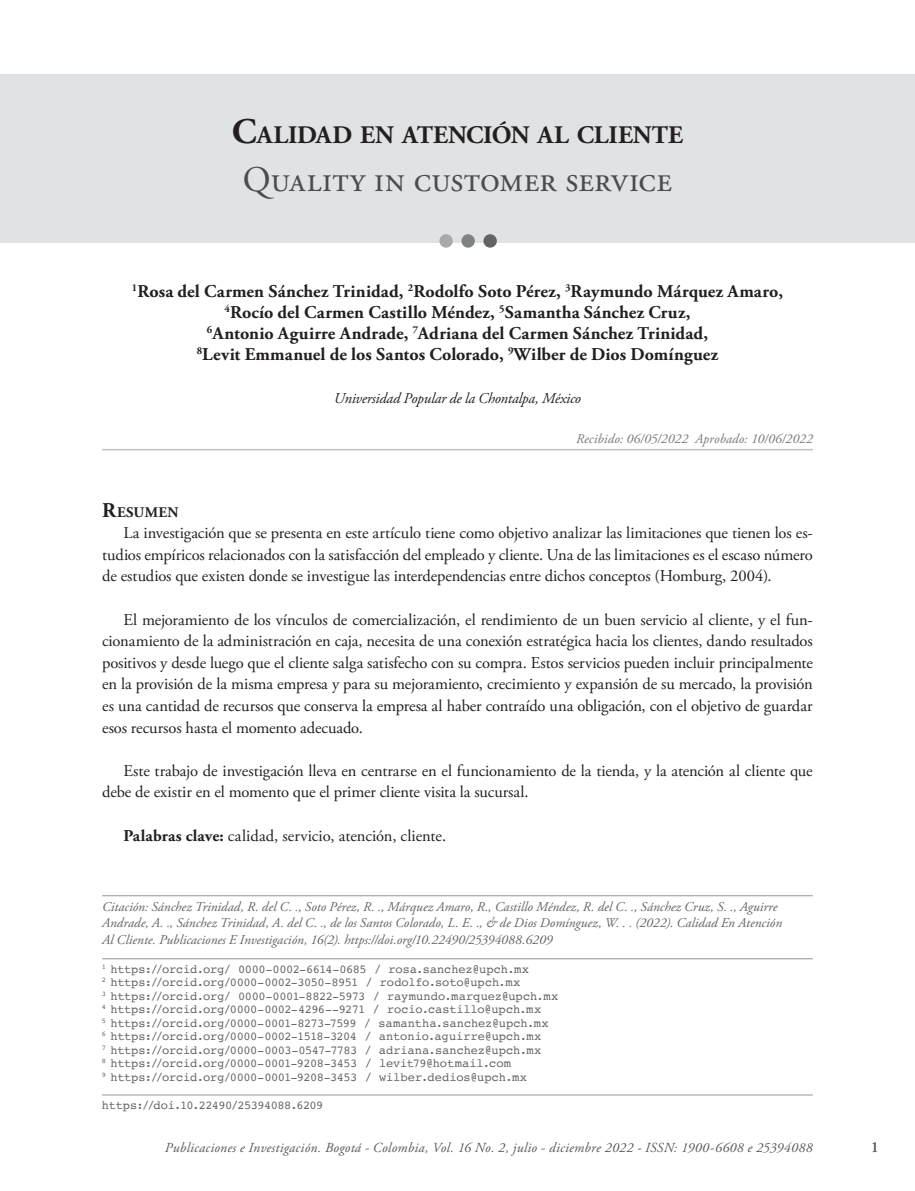
<style>
.page{position:relative;width:915px;height:1191px;background:#fff}
.page>*{position:absolute;margin:0;border:0;box-sizing:border-box;transform-origin:0 0}
._1_TITULO_Ingles{font:36px "Adobe Garamond Pro";letter-spacing:.005em;color:#4b4c4d}
._1_TITULO_español{font:700 25.2px "Adobe Garamond Pro";color:#231f20}
._1_Nomre{font:700 18px/21px "Adobe Garamond Pro";letter-spacing:.005em;color:#231f20;text-align:center}
.TEXTO_CORRIDO{font:16.5px/21.6px "Adobe Garamond Pro";letter-spacing:-.015em;color:#231f20;text-align:justify}
._1_Universidad{font:italic 15px "Adobe Garamond Pro";letter-spacing:-.015em;color:#231f20}
.t1{font:15px "Adobe Garamond Pro";color:#6c6d70}
._2_Resume{font:700 14.7px "Adobe Garamond Pro";letter-spacing:.025em;color:#231f20}
.t2{font:italic 13.8px "Adobe Garamond Pro";letter-spacing:.02em;color:#57585a}
._1_Fechas{font:italic 13.5px/16.5px "Adobe Garamond Pro";color:#636366}
._1_Fechas-2{font:italic 13.5px "Adobe Garamond Pro";letter-spacing:.01em;color:#76787b}
._1_Correo_NEW{font:12px/13.5px "Courier";letter-spacing:-.015em;color:#636366}
._1_Correo_NEW-2{font:12px "Courier";letter-spacing:-.045em;color:#636366}
.s1{font-size:36px}
.s2{font-size:21px}
.s3{font-weight:700}
</style>
<div class="page">
<div style="left:0;top:74px;width:914px;height:168px;background:#e1e2e4"></div>
<hr style="left:102px;top:449px;width:710px;height:1px;background:#c1c2c4">
<div style="left:483px;top:234px;width:13px;height:14px;background:#636366;border-radius:50%"></div>
<div style="left:461px;top:234px;width:13px;height:14px;background:#808285;border-radius:50%"></div>
<div style="left:439px;top:234px;width:13px;height:14px;background:#a8a9ad;border-radius:50%"></div>
<hr style="left:102px;top:958px;width:710px;height:1px;background:#939598">
<hr style="left:102px;top:1094px;width:710px;height:1px;background:#939598">
<hr style="left:102px;top:895px;width:710px;height:1px;background:#939598">
<p class="_1_TITULO_español" style="left:232px;top:120px;width:453px"><span class="s1">C</span>ALIDAD EN ATENCIÓN AL CLIENTE</p>
<p class="_1_TITULO_Ingles" style="left:243px;top:158px;width:430px">Quality in customer service</p>
<p class="_1_Nomre" style="left:132px;top:281px;width:652px"><sup>1</sup>Rosa del Carmen Sánchez Trinidad, <sup>2</sup>Rodolfo Soto Pérez, <sup>3</sup>Raymundo Márquez Amaro, <sup>4</sup>Rocío del Carmen Castillo Méndez, <sup>5</sup>Samantha Sánchez Cruz,<br><sup>6</sup>Antonio Aguirre Andrade, <sup>7</sup>Adriana del Carmen Sánchez Trinidad,<br><sup>8</sup>Levit Emmanuel de los Santos Colorado, <sup>9</sup>Wilber de Dios Domínguez</p>
<p class="_1_Universidad" style="left:334px;top:390px;width:248px">Universidad Popular de la Chontalpa, México</p>
<p class="_1_Fechas-2" style="left:576px;top:430px;width:238px">Recibido: 06/05/2022 Aprobado: 10/06/2022</p>
<p class="_2_Resume" style="left:102px;top:503px;width:78px"><span class="s2">R</span>ESUMEN</p>
<p class="TEXTO_CORRIDO" style="left:102px;top:523px;width:712px;text-indent:21px">La investigación que se presenta en este artículo tiene como objetivo analizar las limitaciones que tienen los es&shy;tudios empíricos relacionados con la satisfacción del empleado y cliente. Una de las limitaciones es el escaso número de estudios que existen donde se investigue las interdependencias entre dichos conceptos (Homburg, 2004).</p>
<p class="TEXTO_CORRIDO" style="left:102px;top:609px;width:712px;text-indent:21px">El mejoramiento de los vínculos de comercialización, el rendimiento de un buen servicio al cliente, y el fun&shy;cionamiento de la administración en caja, necesita de una conexión estratégica hacia los clientes, dando resultados positivos y desde luego que el cliente salga satisfecho con su compra. Estos servicios pueden incluir principalmente en la provisión de la misma empresa y para su mejoramiento, crecimiento y expansión de su mercado, la provisión es una cantidad de recursos que conserva la empresa al haber contraído una obligación, con el objetivo de guardar esos recursos hasta el momento adecuado.</p>
<p class="TEXTO_CORRIDO" style="left:102px;top:760px;width:711px;text-indent:21px">Este trabajo de investigación lleva en centrarse en el funcionamiento de la tienda, y la atención al cliente que debe de existir en el momento que el primer cliente visita la sucursal.</p>
<p class="TEXTO_CORRIDO" style="left:123px;top:825px;width:324px"><span class="s3">Palabras clave:</span> calidad, servicio, atención, cliente.</p>
<p class="_1_Fechas" style="left:102px;top:898px;width:681px">Citación: Sánchez Trinidad, R. del C. ., Soto Pérez, R. ., Márquez Amaro, R., Castillo Méndez, R. del C. ., Sánchez Cruz, S. ., Aguirre<br>Andrade, A. ., Sánchez Trinidad, A. del C. ., de los Santos Colorado, L. E. ., &amp; de Dios Domínguez, W. . . (2022). Calidad En Atención<br>Al Cliente. Publicaciones E Investigación, 16(2). https://doi.org/10.22490/25394088.6209</p>
<p class="_1_Correo_NEW" style="left:102px;top:962px;width:457px"><sup>1</sup> https://orcid.org/ 0000-0002-6614-0685 / rosa.sanchez@upch.mx<br><sup>2</sup> https://orcid.org/0000-0002-3050-8951 / rodolfo.soto@upch.mx<br><sup>3</sup> https://orcid.org/ 0000-0001-8822-5973 / raymundo.marquez@upch.mx <sup>4</sup> https://orcid.org/0000-0002-4296--9271 / rocio.castillo@upch.mx<br><sup>5</sup> https://orcid.org/0000-0001-8273-7599 / samantha.sanchez@upch.mx<br><sup>6</sup> https://orcid.org/0000-0002-1518-3204 / antonio.aguirre@upch.mx<br><sup>7</sup> https://orcid.org/0000-0003-0547-7783 / adriana.sanchez@upch.mx<br><sup>8</sup> https://orcid.org/0000-0001-9208-3453 / levit79@hotmail.com<br><sup>9</sup> https://orcid.org/0000-0001-9208-3453 / wilber.dedios@upch.mx</p>
<p class="_1_Correo_NEW-2" style="left:102px;top:1095px;width:223px">https://doi.10.22490/25394088.6209</p>
<p class="t2" style="left:165px;top:1139px;width:649px">Publicaciones e Investigación. Bogotá - Colombia, Vol. 16 No. 2, julio - diciembre 2022 - ISSN: 1900-6608 e 25394088</p>
<p class="t1" style="left:870px;top:1137px;width:9px">1</p>
</div>
